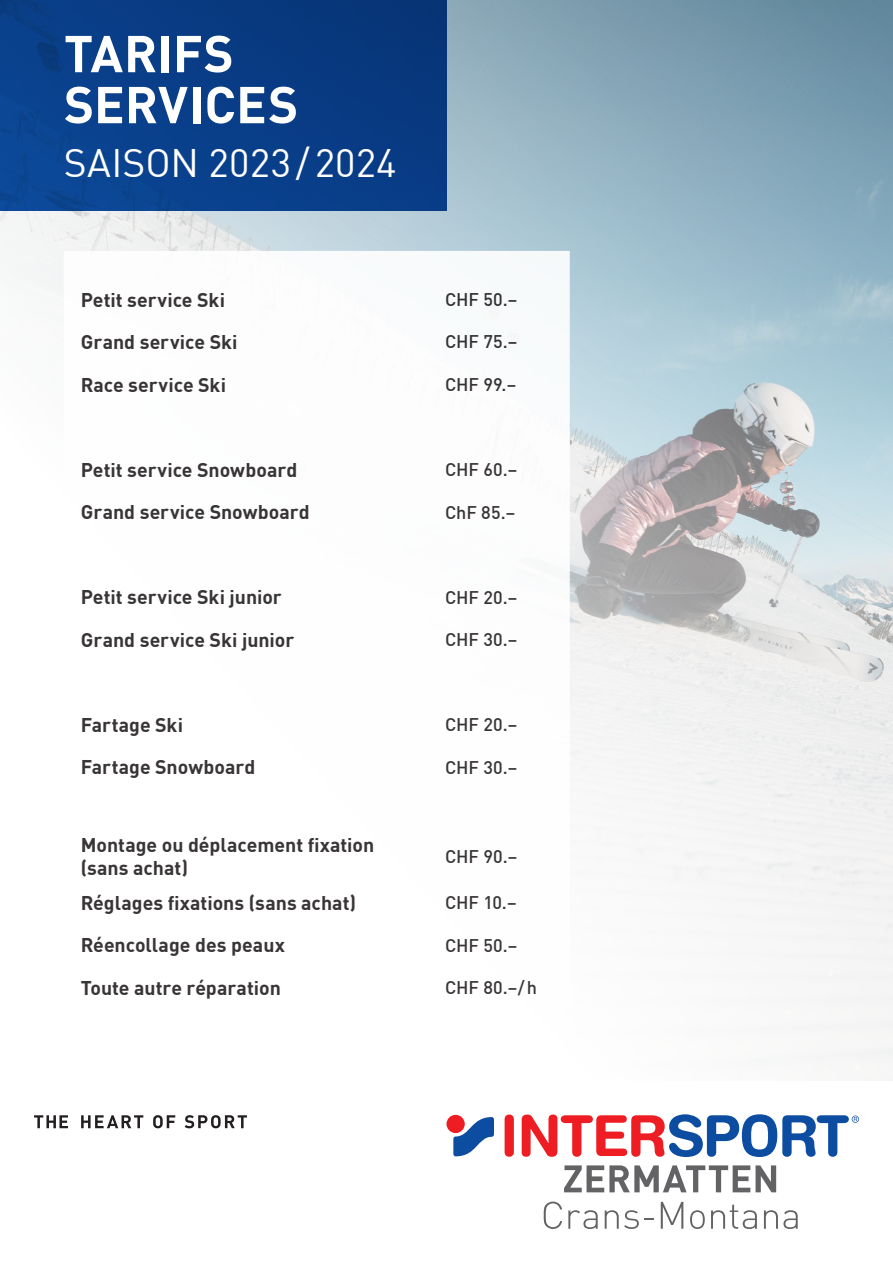
<style>
.page{position:relative;width:893px;height:1263px;background:#fff}
.page>*{position:absolute;margin:0;border:0;box-sizing:border-box;transform-origin:0 0}
.t1{font:700 51px/51px "FFDIN Profor IIC";color:#fff}
.t2{font:39px "FFDIN Profor IIC";letter-spacing:.005em;color:#fff}
.t3{font:700 19.5px/23.4px "FFDIN Profor IIC";color:#231f20}
.t4{font:500 18px "FFDIN Profor IIC";letter-spacing:-.005em;color:#231f20}
</style>
<div class="page">
<img style="left:0;top:0;width:893px;height:1080px">
<svg style="left:64px;top:251px;width:506px;height:757px"></svg>
<div style="left:505px;top:1114px;width:9px;height:43px;background:#ee1d23;border-radius:5px"></div>
<svg style="left:522px;top:1114px;width:337px;height:43px"></svg>
<div style="left:446px;top:1115px;width:19px;height:18px;background:#ee1d23;border-radius:50%"></div>
<svg style="left:453px;top:1117px;width:41px;height:39px"></svg>
<svg style="left:564px;top:1165px;width:212px;height:27px"></svg>
<svg style="left:544px;top:1201px;width:18px;height:28px"></svg>
<svg style="left:568px;top:1210px;width:30px;height:19px"></svg>
<svg style="left:605px;top:1210px;width:49px;height:19px"></svg>
<svg style="left:661px;top:1202px;width:22px;height:27px"></svg>
<svg style="left:690px;top:1210px;width:15px;height:19px"></svg>
<svg style="left:711px;top:1205px;width:46px;height:24px"></svg>
<svg style="left:764px;top:1210px;width:34px;height:19px"></svg>
<svg style="left:34px;top:1115px;width:34px;height:13px"></svg>
<svg style="left:81px;top:1115px;width:62px;height:13px"></svg>
<svg style="left:153px;top:1115px;width:22px;height:13px"></svg>
<svg style="left:185px;top:1115px;width:62px;height:13px"></svg>
<div style="left:0;top:0;width:446px;height:210px;background:linear-gradient(to right,#0b4491,#07377d)"></div>
<h1 class="t1" style="left:64px;top:25px;width:236px">TARIFS<br>SERVICES</h1>
<h2 class="t2" style="left:64px;top:133px;width:334px">SAISON 2023/2024</h2>
<p class="t3" style="left:81px;top:287px;width:146px">Petit service Ski</p>
<p class="t4" style="left:445px;top:285px;width:74px">CHF 50.–</p>
<p class="t3" style="left:81px;top:329px;width:158px">Grand service Ski</p>
<p class="t4" style="left:445px;top:328px;width:74px">CHF 75.–</p>
<p class="t3" style="left:81px;top:372px;width:147px">Race service Ski</p>
<p class="t4" style="left:445px;top:371px;width:73px">CHF 99.–</p>
<p class="t3" style="left:81px;top:457px;width:218px">Petit service Snowboard</p>
<p class="t4" style="left:445px;top:456px;width:74px">CHF 60.–</p>
<p class="t3" style="left:81px;top:499px;width:231px">Grand service Snowboard</p>
<p class="t4" style="left:445px;top:498px;width:72px">ChF 85.–</p>
<p class="t3" style="left:81px;top:584px;width:203px">Petit service Ski junior</p>
<p class="t4" style="left:445px;top:583px;width:74px">CHF 20.–</p>
<p class="t3" style="left:81px;top:627px;width:215px">Grand service Ski junior</p>
<p class="t4" style="left:445px;top:626px;width:74px">CHF 30.–</p>
<p class="t3" style="left:81px;top:712px;width:104px">Fartage Ski</p>
<p class="t4" style="left:445px;top:711px;width:74px">CHF 20.–</p>
<p class="t3" style="left:81px;top:754px;width:176px">Fartage Snowboard</p>
<p class="t4" style="left:445px;top:753px;width:74px">CHF 30.–</p>
<p class="t3" style="left:81px;top:831px;width:295px">Montage ou déplacement fixation (sans achat)</p>
<p class="t4" style="left:445px;top:842px;width:74px">CHF 90.–</p>
<p class="t3" style="left:81px;top:890px;width:277px">Réglages fixations (sans achat)</p>
<p class="t4" style="left:445px;top:889px;width:73px">CHF 10.–</p>
<p class="t3" style="left:81px;top:932px;width:206px">Réencollage des peaux</p>
<p class="t4" style="left:445px;top:931px;width:74px">CHF 50.–</p>
<p class="t3" style="left:81px;top:975px;width:202px">Toute autre réparation</p>
<p class="t4" style="left:445px;top:974px;width:94px">CHF 80.–/h</p>
</div>
